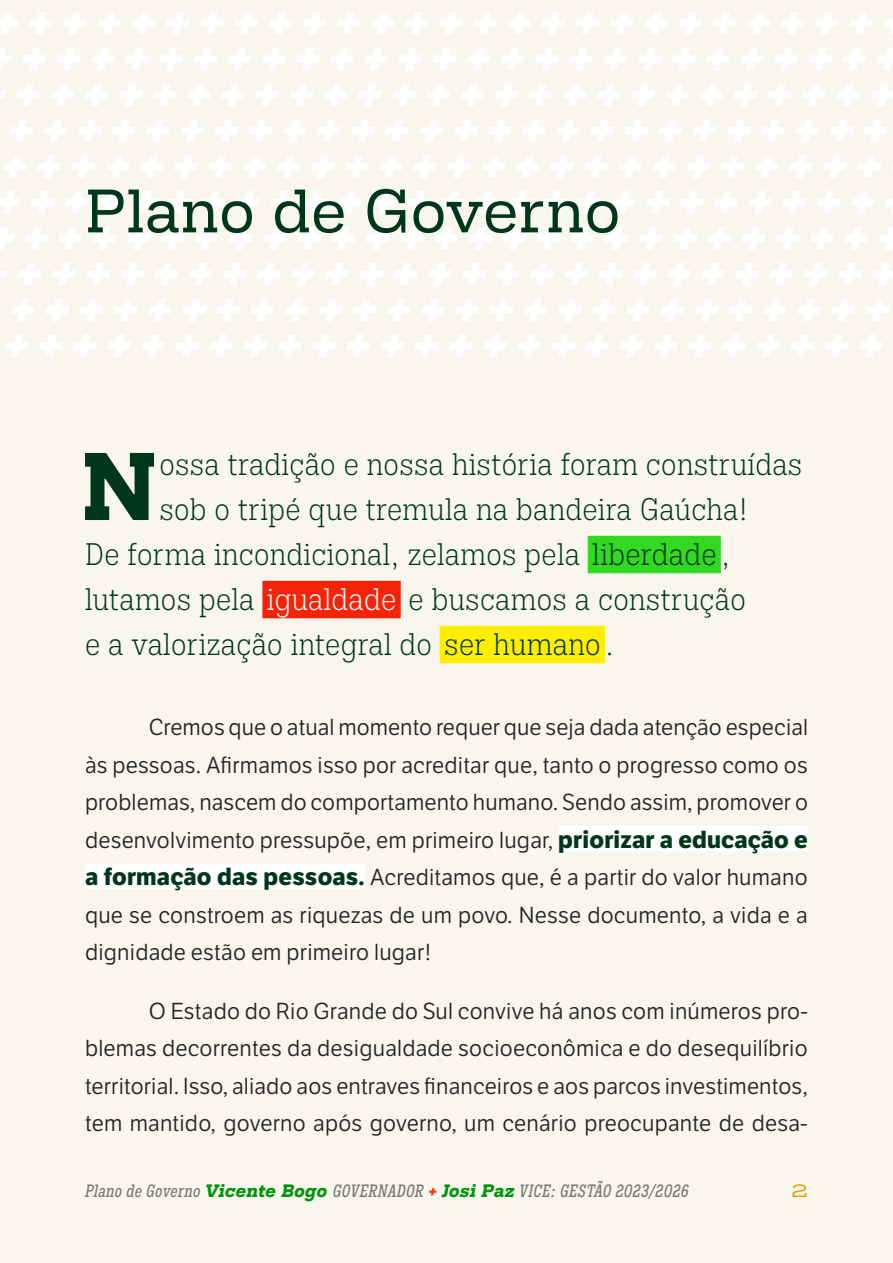
<style>
.page{position:relative;width:893px;height:1263px;background:#f8f6ed}
.page>*{position:absolute;margin:0;border:0;box-sizing:border-box;transform-origin:0 0}
.t1{font:700 95.85px "Hefring Slab";color:#00361c}
.t2{font:61.5px "Hefring Slab";letter-spacing:.01em;color:#00361c}
.t3{font:300 condensed 31.5px "Hefring Slab";letter-spacing:.01em;color:#00361c}
.t4{font:22.5px/37.5px "LFT Etica";letter-spacing:.01em;color:#262624;text-align:justify}
.t5{font:italic 18px "Hefring Slab Compact";letter-spacing:.02em;color:#787771}
.t6{font:expanded 18px "Hefring Slab";color:#ed9e00}
.s1{color:#fff}
.s2{font-weight:700;font-size:24px;color:#00361c}
.s3{font-family:"Hefring Slab";font-weight:700;color:#00940d}
.s4{font-family:"Hefring Slab";font-weight:700;color:#f24000}
</style>
<div class="page">
<div style="left:588px;top:536px;width:133px;height:37px;background:#32d821"></div>
<div style="left:262px;top:581px;width:139px;height:37px;background:#f42309"></div>
<div style="left:440px;top:626px;width:165px;height:37px;background:#fe0"></div>
<div style="left:558px;top:826px;width:250px;height:25px;background:#fff"></div>
<div style="left:85px;top:863px;width:280px;height:26px;background:#fff"></div>
<svg style="left:0;top:12px;width:893px;height:345px"></svg>
<h2 class="t2" style="left:85px;top:175px;width:537px">Plano de Governo</h2>
<h1 class="t1" style="left:81px;top:427px;width:78px">N</h1>
<h3 class="t3" style="left:159px;top:446px;width:644px">ossa tradição e nossa história foram construídas</h3>
<h3 class="t3" style="left:159px;top:491px;width:590px">sob o tripé que tremula na bandeira Gaúcha!</h3>
<h3 class="t3" style="left:85px;top:536px;width:647px">De forma incondicional, zelamos pela liberdade ,</h3>
<h3 class="t3" style="left:85px;top:581px;width:662px">lutamos pela <span class="s1">igualdade</span> e buscamos a construção</h3>
<h3 class="t3" style="left:85px;top:626px;width:531px">e a valorização integral do ser humano .</h3>
<p class="t4" style="left:85px;top:709px;width:724px;text-indent:64px">Cremos que o atual momento requer que seja dada atenção especial às pessoas. Afirmamos isso por acreditar que, tanto o progresso como os problemas, nascem do comportamento humano. Sendo assim, promover o desenvolvimento pressupõe, em primeiro lugar, <span class="s2">priorizar a educação e a formação das pessoas.</span> Acreditamos que, é a partir do valor humano que se constroem as riquezas de um povo. Nesse documento, a vida e a dignidade estão em primeiro lugar!</p>
<p class="t4" style="left:85px;top:993px;width:724px;text-indent:64px">O Estado do Rio Grande do Sul convive há anos com inúmeros pro&shy;blemas decorrentes da desigualdade socioeconômica e do desequilíbrio territorial. Isso, aliado aos entraves financeiros e aos parcos investimentos, tem mantido, governo após governo, um cenário preocupante de desa-</p>
<p class="t5" style="left:85px;top:1180px;width:605px">Plano de Governo <span class="s3">Vicente Bogo</span> GOVERNADOR <span class="s4">+</span> <span class="s3">Josi Paz</span> VICE: GESTÃO 2023/2026</p>
<p class="t6" style="left:792px;top:1180px;width:18px">2</p>
</div>
